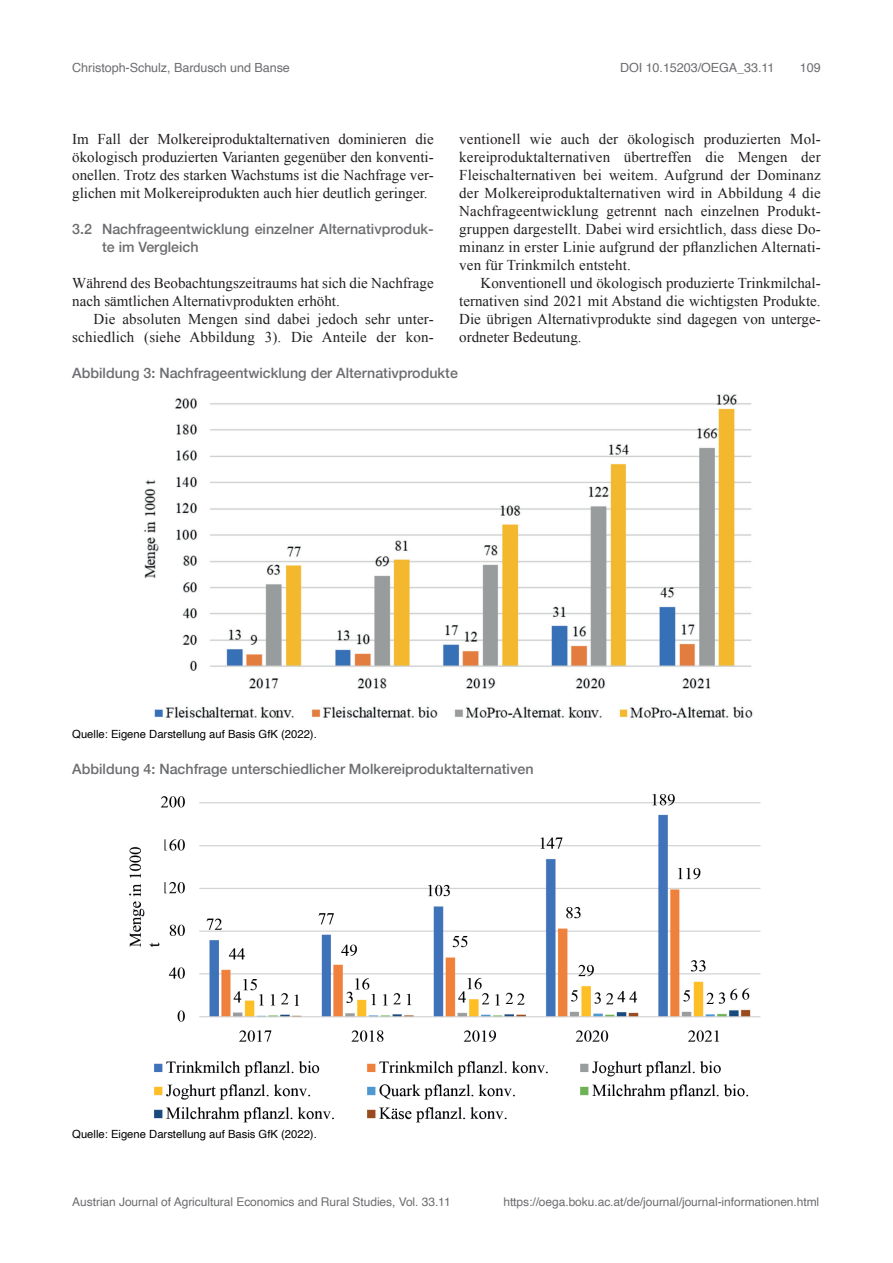
<style>
.page{position:relative;width:893px;height:1263px;background:#fff}
.page>*{position:absolute;margin:0;border:0;box-sizing:border-box;transform-origin:0 0}
.A_Text{font:15px/18px "Times New Roman";color:#231f20;text-align:justify}
.AGRAR_Abb_Tab{font:500 14.25px/18px "Helvetica Neue";color:#6c6d70}
.t1{font:12.6px "Helvetica";letter-spacing:-.005em;color:#6c6d70}
.t2{font:12px "Helvetica";letter-spacing:-.005em;color:#6c6d70}
.t3{font:11.25px "Helvetica";color:#000}
</style>
<div class="page">
<img style="left:144px;top:394px;width:609px;height:324px">
<img style="left:129px;top:794px;width:632px;height:329px">
<p class="t1" style="left:72px;top:58px;width:219px">Christoph-Schulz, Bardusch und Banse</p>
<p class="t1" style="left:620px;top:58px;width:156px">DOI 10.15203/OEGA_33.11</p>
<p class="t1" style="left:800px;top:58px;width:22px">109</p>
<p class="A_Text" style="left:72px;top:130px;width:363px">Im Fall der Molkereiproduktalternativen dominieren die ökologisch produzierten Varianten gegenüber den konventi&shy;onellen. Trotz des starken Wachstums ist die Nachfrage ver&shy;glichen mit Molkereiprodukten auch hier deutlich geringer.</p>
<p class="AGRAR_Abb_Tab" style="left:102px;top:219px;width:333px;text-indent:-30px">3.2 Nachfrageentwicklung einzelner Alternativproduk&shy;te im Vergleich</p>
<p class="A_Text" style="left:72px;top:274px;width:363px">Während des Beobachtungszeitraums hat sich die Nachfrage nach sämtlichen Alternativprodukten erhöht.</p>
<p class="A_Text" style="left:72px;top:310px;width:363px;text-align:right">Die absoluten Mengen sind dabei jedoch sehr unter&shy;schiedlich (siehe Abbildung 3). Die Anteile der kon-</p>
<p class="A_Text" style="left:459px;top:130px;width:363px">ventionell wie auch der ökologisch produzierten Mol&shy;kereiproduktalternativen übertreffen die Mengen der Fleischalternativen bei weitem. Aufgrund der Dominanz der Molkereiproduktalternativen wird in Abbildung 4 die Nachfrageentwicklung getrennt nach einzelnen Produkt&shy;gruppen dargestellt. Dabei wird ersichtlich, dass diese Do&shy;minanz in erster Linie aufgrund der pflanzlichen Alternati&shy;ven für Trinkmilch entsteht.</p>
<p class="A_Text" style="left:459px;top:274px;width:363px;text-indent:21px">Konventionell und ökologisch produzierte Trinkmilchal&shy;ternativen sind 2021 mit Abstand die wichtigsten Produkte.<br>Die übrigen Alternativprodukte sind dagegen von unterge&shy;ordneter Bedeutung.</p>
<p class="AGRAR_Abb_Tab" style="left:72px;top:363px;width:387px">Abbildung 3: Nachfrageentwicklung der Alternativprodukte</p>
<p class="t3" style="left:72px;top:726px;width:246px">Quelle: Eigene Darstellung auf Basis GfK (2022).</p>
<p class="AGRAR_Abb_Tab" style="left:72px;top:759px;width:463px">Abbildung 4: Nachfrage unterschiedlicher Molkereiproduktalternativen</p>
<p class="t3" style="left:72px;top:1125px;width:246px">Quelle: Eigene Darstellung auf Basis GfK (2022).</p>
<p class="t2" style="left:72px;top:1193px;width:380px">Austrian Journal of Agricultural Economics and Rural Studies, Vol. 33.11</p>
<p class="t2" style="left:503px;top:1193px;width:317px">https://oega.boku.ac.at/de/journal/journal-informationen.html</p>
</div>
